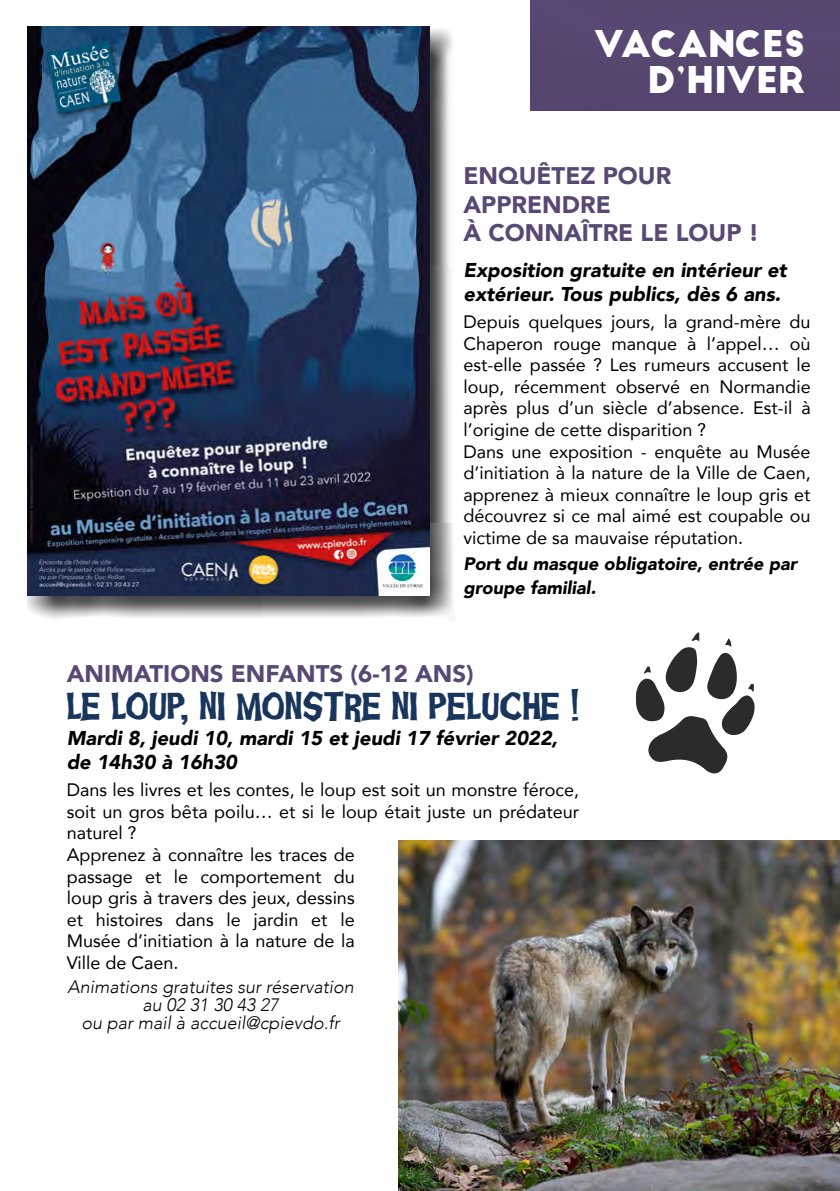
<style>
.page{position:relative;width:840px;height:1191px;background:#fff}
.page>*{position:absolute;margin:0;border:0;box-sizing:border-box;transform-origin:0 0}
.t1{font:44px "Ghoulish Fright AOE";letter-spacing:.01em;color:#18365c}
.t2{font:36px/36px "Big John";color:#fff;text-align:right}
.t3{font:900 24px/28.8px "Avenir";color:#594873}
.t4{font:italic 900 20px/24px "Avenir";color:#000}
.t5{font:18px/21.6px "Avenir";color:#000}
.t6{font:italic 300 18px/18px "Avenir";color:#000;text-align:center}
.t7{font:italic 900 18px/24px "Avenir";color:#000}
</style>
<div class="page">
<div style="left:513px;top:0;width:326px;height:126px;background:#000;opacity:.2"></div>
<div style="left:27px;top:26px;width:427px;height:594px;background:#000;opacity:.75"></div>
<img style="left:27px;top:27px;width:402px;height:568px">
<img style="left:398px;top:840px;width:441px;height:351px">
<svg style="left:635px;top:632px;width:119px;height:142px"></svg>
<h2 class="t2" style="left:594px;top:27px;width:212px">VACANCES<br>D’HIVER</h2>
<h3 class="t3" style="left:463px;top:160px;width:297px">ENQUÊTEZ POUR<br>APPRENDRE<br>À CONNAÎTRE LE LOUP !</h3>
<p class="t4" style="left:463px;top:257px;width:324px">Exposition gratuite en intérieur et extérieur. Tous publics, dès 6 ans.</p>
<p class="t5" style="left:463px;top:310px;width:348px">Depuis quelques jours, la grand-mère du Chaperon rouge manque à l’appel… où est-elle passée ? Les rumeurs accusent le loup, récemment observé en Normandie après plus d’un siècle d’absence. Est-il à l’origine de cette disparition ?<br>Dans une exposition - enquête au Musée d’initiation à la nature de la Ville de Caen, apprenez à mieux connaître le loup gris et découvrez si ce mal aimé est coupable ou victime de sa mauvaise réputation.</p>
<p class="t7" style="left:463px;top:551px;width:335px">Port du masque obligatoire, entrée par groupe familial.</p>
<h3 class="t3" style="left:67px;top:658px;width:408px">ANIMATIONS ENFANTS (6-12 ANS)</h3>
<h1 class="t1" style="left:67px;top:678px;width:513px">LE LOUP, NI MONSTRE NI PELUCHE !</h1>
<p class="t4" style="left:67px;top:725px;width:492px">Mardi 8, jeudi 10, mardi 15 et jeudi 17 février 2022, de 14h30 à 16h30</p>
<p class="t5" style="left:67px;top:778px;width:513px">Dans les livres et les contes, le loup est soit un monstre féroce, soit un gros bêta poilu… et si le loup était juste un prédateur naturel ?<br>Apprenez à connaître les traces de<br>passage et le comportement du<br>loup gris à travers des jeux, dessins<br>et histoires dans le jardin et le<br>Musée d’initiation à la nature de la<br>Ville de Caen.</p>
<p class="t6" style="left:67px;top:977px;width:288px">Animations gratuites sur réservation au 02 31 30 43 27<br>ou par mail à accueil@cpievdo.fr</p>
</div>
